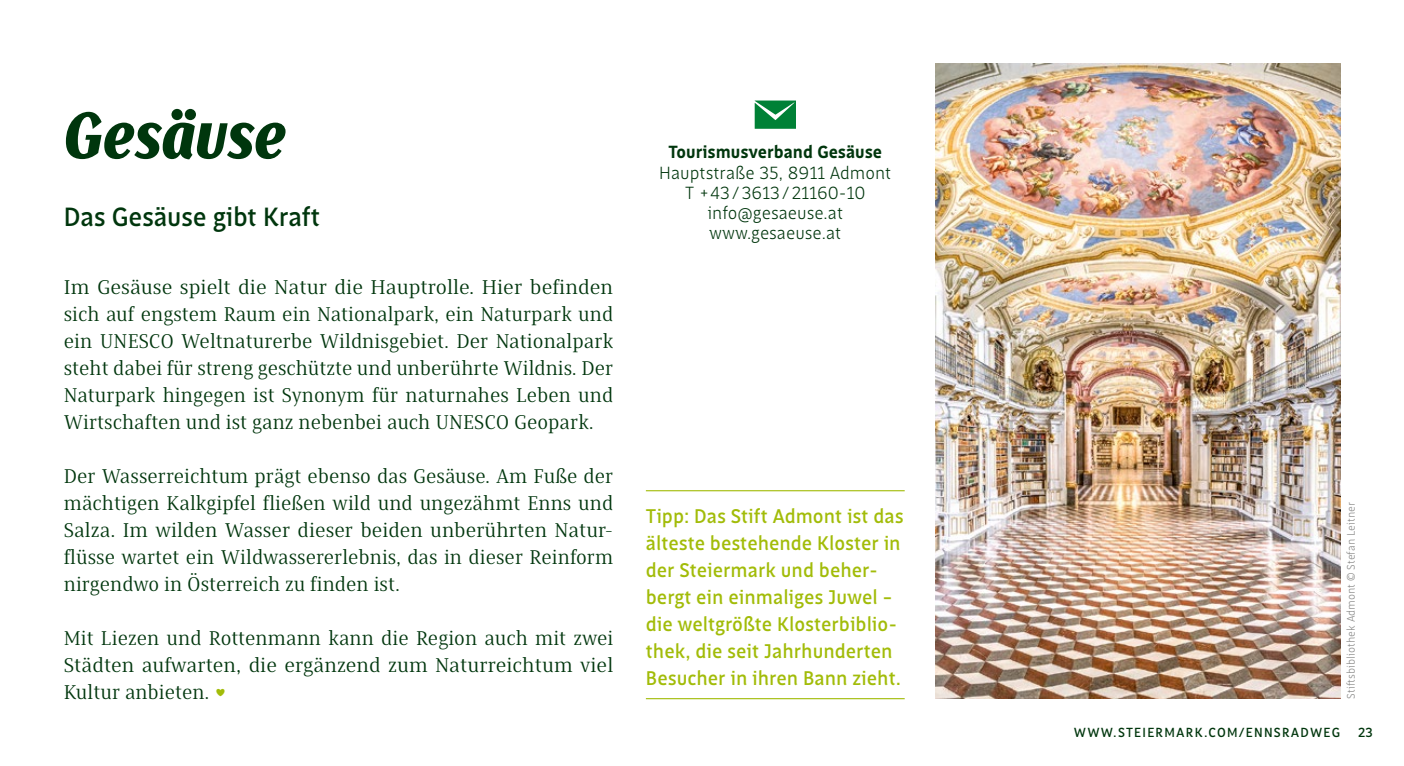
<style>
.page{position:relative;width:1404px;height:766px;background:#fff}
.page>*{position:absolute;margin:0;border:0;box-sizing:border-box;transform-origin:0 0}
.t1{font:italic 900 67.5px "Saya Semi Sans FY";color:#00360d}
.t2{font:500 27px "Saya FY";letter-spacing:-.01em;color:#00360d}
.t3{font:20.25px/27px "Saya Serif FY";color:#00360d;text-align:justify}
.t4{font:20.25px/27px "Saya Serif FY";color:#00360d;text-align:justify;scale:1.04 1}
.t5{font:500 20.25px/27px "Saya FY";color:#a2bc09}
.t6{font:300 18px/20.2px "Saya FY";color:#00360d;text-align:center}
.t7{font:700 18px "Saya FY";color:#00360d}
.t8{font:500 13.5px "Saya FY";letter-spacing:.09em;color:#00360d}
.t9{font:300 11.25px "Saya FY";color:#878786}
.s1{color:#a2bc09}
</style>
<div class="page">
<svg style="left:754px;top:100px;width:41px;height:29px"></svg>
<hr style="left:646px;top:490px;width:258px;height:1px;background:#a2bc09">
<hr style="left:646px;top:698px;width:258px;height:1px;background:#a2bc09">
<img style="left:935px;top:64px;width:404px;height:634px">
<h1 class="t1" style="left:64px;top:92px;width:223px">Gesäuse</h1>
<h2 class="t2" style="left:64px;top:200px;width:258px">Das Gesäuse gibt Kraft</h2>
<p class="t4" style="left:64px;top:273px;width:530px">Im Gesäuse spielt die Natur die Hauptrolle. Hier befinden sich auf engstem Raum ein Nationalpark, ein Naturpark und ein UNESCO Weltnaturerbe Wildnisgebiet. Der Nationalpark steht dabei für streng geschützte und unberührte Wildnis. Der Naturpark hingegen ist Synonym für naturnahes Leben und Wirtschaften und ist ganz nebenbei auch UNESCO Geopark.</p>
<p class="t3" style="left:64px;top:462px;width:551px">Der Wasserreichtum prägt ebenso das Gesäuse. Am Fuße der mächtigen Kalkgipfel fließen wild und ungezähmt Enns und Salza. Im wilden Wasser dieser beiden unberührten Natur&shy;flüsse wartet ein Wildwassererlebnis, das in dieser Reinform nirgendwo in Österreich zu finden ist.</p>
<p class="t3" style="left:64px;top:624px;width:551px">Mit Liezen und Rottenmann kann die Region auch mit zwei Städten aufwarten, die ergänzend zum Naturreichtum viel Kultur anbieten. <span class="s1">♥</span></p>
<p class="t7" style="left:668px;top:141px;width:215px">Tourismusverband Gesäuse</p>
<p class="t6" style="left:659px;top:162px;width:233px">Hauptstraße 35, 8911 Admont<br>T +43/3613/21160-10 info@gesaeuse.at www.gesaeuse.at</p>
<p class="t5" style="left:646px;top:502px;width:259px">Tipp: Das Stift Admont ist das älteste bestehende Kloster in der Steiermark und beher&shy;bergt ein einmaliges Juwel – die weltgrößte Klosterbiblio&shy;thek, die seit Jahrhunderten<br>Besucher in ihren Bann zieht.</p>
<p class="t9" style="left:1344px;top:698px;width:198px;rotate:-90deg">Stiftsbibliothek Admont © Stefan Leitner</p>
<p class="t8" style="left:1073px;top:723px;width:268px">WWW.STEIERMARK.COM/ENNSRADWEG</p>
<p class="t8" style="left:1357px;top:724px;width:16px">23</p>
</div>
